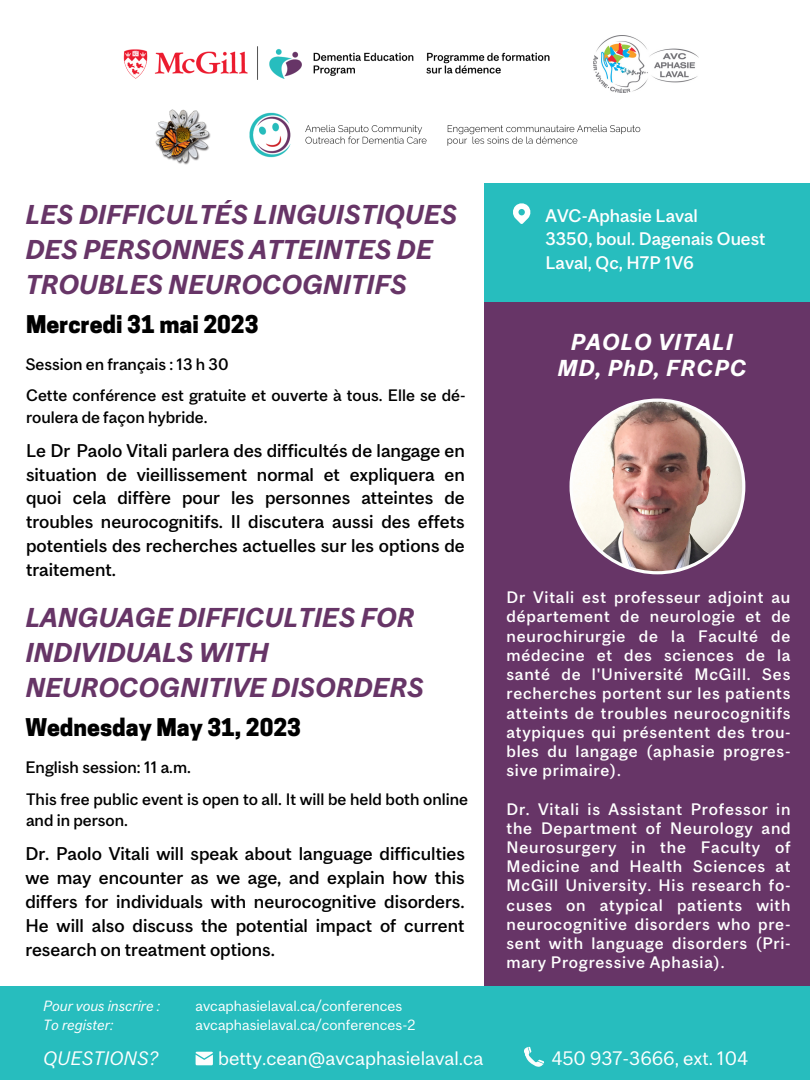
<style>
.page{position:relative;width:810px;height:1080px;background:#fff}
.page>*{position:absolute;margin:0;border:0;box-sizing:border-box;transform-origin:0 0}
.t1{font:italic 700 25.44px/35.3px "Mc Gill Sans";color:#673567}
.t2{font:italic 700 25.38px/35.1px "Mc Gill Sans";color:#673567}
.t3{font:800 22.94px "Cooper Hewitt";color:#000}
.t4{font:italic 700 21.5px "Mc Gill Sans";letter-spacing:.05em;color:#fff}
.t5{font:18.19px "Mc Gill Sans";color:#fff}
.t6{font:italic 18.19px "Mc Gill Sans";color:#fff}
.t7{font:500 17.19px/23.9px "Mc Gill Sans";color:#000;text-align:justify}
.t8{font:500 16.94px "Mc Gill Sans";color:#fff}
.t9{font:500 15.5px/19.2px "Mc Gill Sans";letter-spacing:.05em;color:#fff;text-align:justify}
.t10{font:500 15.5px/21.6px "Mc Gill Sans";color:#000}
.t11{font:13.81px "Mc Gill Sans";color:#fff}
.t12{font:italic 13.81px "Mc Gill Sans";color:#fff}
</style>
<div class="page">
<img style="left:123px;top:46px;width:427px;height:34px">
<img style="left:249px;top:112px;width:392px;height:46px">
<img style="left:594px;top:35px;width:105px;height:57px">
<img style="left:155px;top:109px;width:56px;height:56px">
<div style="left:484px;top:298px;width:326px;height:688px;background:#673567"></div>
<div style="left:0;top:986px;width:810px;height:94px;background:#27bdbe"></div>
<img style="left:570px;top:399px;width:175px;height:175px">
<div style="left:484px;top:183px;width:326px;height:119px;background:#27bdbe"></div>
<svg style="left:513px;top:203px;width:18px;height:21px"></svg>
<svg style="left:196px;top:1052px;width:17px;height:13px"></svg>
<svg style="left:524px;top:1046px;width:20px;height:21px"></svg>
<p class="t2" style="left:25px;top:197px;width:433px">LES DIFFICULTÉS LINGUISTIQUES<br>DES PERSONNES ATTEINTES DE<br>TROUBLES NEUROCOGNITIFS</p>
<p class="t3" style="left:26px;top:316px;width:234px">Mercredi 31 mai 2023</p>
<p class="t10" style="left:25px;top:353px;width:205px">Session en français : 13 h 30</p>
<p class="t10" style="left:26px;top:384px;width:441px">Cette conférence est gratuite et ouverte à tous. Elle se dé&shy;roulera de façon hybride.</p>
<p class="t7" style="left:26px;top:438px;width:440px">Le Dr Paolo Vitali parlera des difficultés de langage en situation de vieillissement normal et expliquera en quoi cela diffère pour les personnes atteintes de troubles neurocognitifs. Il discutera aussi des effets potentiels des recherches actuelles sur les options de traitement.</p>
<p class="t1" style="left:25px;top:599px;width:400px">LANGUAGE DIFFICULTIES FOR<br>INDIVIDUALS WITH<br>NEUROCOGNITIVE DISORDERS</p>
<p class="t3" style="left:25px;top:719px;width:277px">Wednesday May 31, 2023</p>
<p class="t10" style="left:25px;top:757px;width:167px">English session: 11 a.m.</p>
<p class="t10" style="left:26px;top:788px;width:444px">This free public event is open to all. It will be held both online and in person.</p>
<p class="t7" style="left:25px;top:842px;width:441px">Dr. Paolo Vitali will speak about language difficulties we may encounter as we age, and explain how this differs for individuals with neurocognitive disorders.<br>He will also discuss the potential impact of current research on treatment options.</p>
<p class="t8" style="left:545px;top:205px;width:154px">AVC-Aphasie Laval</p>
<p class="t8" style="left:545px;top:228px;width:222px">3350, boul. Dagenais Ouest</p>
<p class="t8" style="left:545px;top:252px;width:150px">Laval, Qc, H7P 1V6</p>
<p class="t4" style="left:571px;top:329px;width:164px">PAOLO VITALI</p>
<p class="t4" style="left:557px;top:355px;width:190px">MD, PhD, FRCPC</p>
<p class="t9" style="left:507px;top:588px;width:286px">Dr Vitali est professeur adjoint au département de neurologie et de neurochirurgie de la Faculté de médecine et des sciences de la santé de l'Université McGill. Ses recherches portent sur les patients atteints de troubles neurocognitifs atypiques qui présentent des trou&shy;bles du langage (aphasie progres&shy;sive primaire).</p>
<p class="t9" style="left:507px;top:799px;width:286px">Dr. Vitali is Assistant Professor in the Department of Neurology and Neurosurgery in the Faculty of Medicine and Health Sciences at McGill University. His research fo&shy;cuses on atypical patients with neurocognitive disorders who pre&shy;sent with language disorders (Pri&shy;mary Progressive Aphasia).</p>
<p class="t12" style="left:43px;top:998px;width:118px">Pour vous inscrire :</p>
<p class="t12" style="left:43px;top:1017px;width:72px">To register:</p>
<p class="t6" style="left:43px;top:1047px;width:116px">QUESTIONS?</p>
<p class="t11" style="left:196px;top:997px;width:208px">avcaphasielaval.ca/conferences</p>
<p class="t11" style="left:196px;top:1017px;width:221px">avcaphasielaval.ca/conferences-2</p>
<p class="t5" style="left:218px;top:1047px;width:267px">betty.cean@avcaphasielaval.ca</p>
<p class="t5" style="left:551px;top:1047px;width:198px">450 937-3666, ext. 104</p>
</div>
